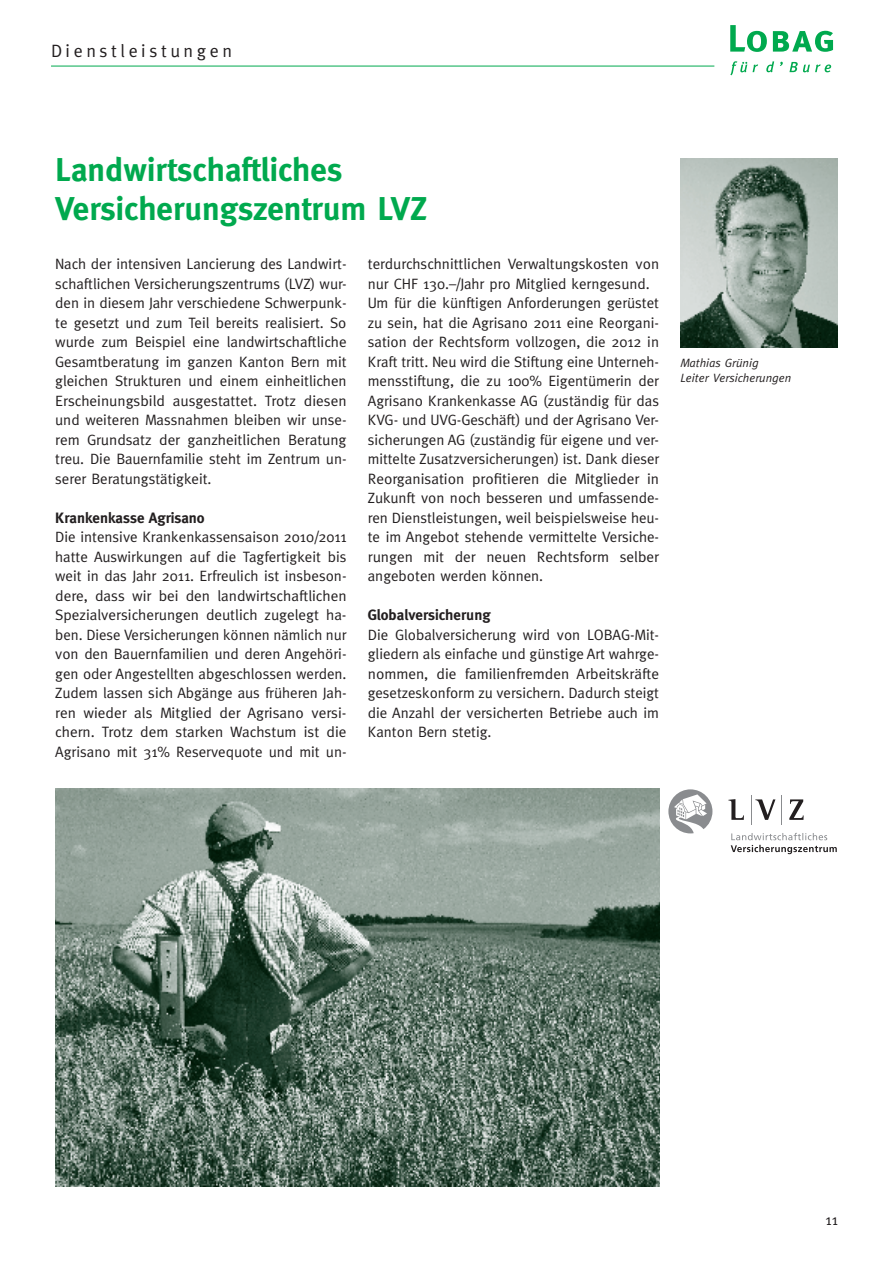
<style>
.page{position:relative;width:893px;height:1263px;background:#fff}
.page>*{position:absolute;margin:0;border:0;box-sizing:border-box;transform-origin:0 0}
.t1{font:700 33px/39px "Meta";color:#00a94e}
.t2{font:18px "Meta";letter-spacing:.2em;color:#231f20}
.t3{font:15px/19.5px "Meta";color:#231f20;text-align:justify}
.t4{font:700 15px "Meta";color:#231f20}
.t5{font:italic 12px/15px "Meta";color:#231f20}
</style>
<div class="page">
<svg style="left:730px;top:61px;width:28px;height:14px"></svg>
<svg style="left:766px;top:61px;width:8px;height:11px"></svg>
<svg style="left:789px;top:62px;width:42px;height:10px"></svg>
<svg style="left:730px;top:25px;width:37px;height:27px"></svg>
<svg style="left:773px;top:31px;width:60px;height:21px"></svg>
<hr style="left:51px;top:66px;width:663px;height:1px;background:#00a94e">
<img style="left:680px;top:158px;width:158px;height:189px">
<img style="left:55px;top:789px;width:604px;height:397px">
<svg style="left:731px;top:833px;width:106px;height:21px"></svg>
<svg style="left:728px;top:799px;width:16px;height:21px"></svg>
<svg style="left:755px;top:799px;width:20px;height:21px"></svg>
<svg style="left:789px;top:799px;width:15px;height:21px"></svg>
<hr style="left:751px;top:795px;width:1px;height:30px;background:#8a8c8f">
<hr style="left:781px;top:795px;width:1px;height:30px;background:#8a8c8f">
<svg style="left:668px;top:789px;width:44px;height:44px"></svg>
<p class="t2" style="left:51px;top:41px;width:183px">Dienstleistungen</p>
<h1 class="t1" style="left:55px;top:150px;width:373px">Landwirtschaftliches<br>Versicherungszentrum LVZ</h1>
<p class="t3" style="left:55px;top:254px;width:293px">Nach der intensiven Lancierung des Landwirt&shy;schaftlichen Versicherungszentrums (LVZ) wur&shy;den in diesem Jahr verschiedene Schwerpunk&shy;te gesetzt und zum Teil bereits realisiert. So wurde zum Beispiel eine landwirtschaftliche Gesamtberatung im ganzen Kanton Bern mit gleichen Strukturen und einem einheitlichen Erscheinungsbild ausgestattet. Trotz diesen und weiteren Massnahmen bleiben wir unse&shy;rem Grundsatz der ganzheitlichen Beratung treu. Die Bauernfamilie steht im Zentrum un&shy;serer Beratungstätigkeit.</p>
<p class="t4" style="left:55px;top:509px;width:151px">Krankenkasse Agrisano</p>
<p class="t3" style="left:55px;top:527px;width:293px">Die intensive Krankenkassensaison 2010/2011 hatte Auswirkungen auf die Tagfertigkeit bis weit in das Jahr 2011. Erfreulich ist insbeson&shy;dere, dass wir bei den landwirtschaftlichen Spezialversicherungen deutlich zugelegt ha&shy;ben. Diese Versicherungen können nämlich nur von den Bauernfamilien und deren Angehöri&shy;gen oder Angestellten abgeschlossen werden.<br>Zudem lassen sich Abgänge aus früheren Jah&shy;ren wieder als Mitglied der Agrisano versi&shy;chern. Trotz dem starken Wachstum ist die Agrisano mit 31% Reservequote und mit un-</p>
<p class="t3" style="left:368px;top:254px;width:293px;text-align:left">terdurchschnittlichen Verwaltungskosten von nur CHF 130.–/Jahr pro Mitglied kerngesund.<br>Um für die künftigen Anforderungen gerüstet zu sein, hat die Agrisano 2011 eine Reorgani&shy;sation der Rechtsform vollzogen, die 2012 in Kraft tritt. Neu wird die Stiftung eine Unterneh&shy;mensstiftung, die zu 100% Eigentümerin der Agrisano Krankenkasse AG (zuständig für das KVG- und UVG-Geschäft) und der Agrisano Ver&shy;sicherungen AG (zuständig für eigene und ver&shy;mittelte Zusatzversicherungen) ist. Dank dieser Reorganisation profitieren die Mitglieder in Zukunft von noch besseren und umfassende&shy;ren Dienstleistungen, weil beispielsweise heu&shy;te im Angebot stehende vermittelte Versiche&shy;rungen mit der neuen Rechtsform selber angeboten werden können.</p>
<p class="t4" style="left:368px;top:606px;width:124px">Globalversicherung</p>
<p class="t3" style="left:368px;top:624px;width:293px">Die Globalversicherung wird von LOBAG-Mit&shy;gliedern als einfache und günstige Art wahrge&shy;nommen, die familienfremden Arbeitskräfte gesetzeskonform zu versichern. Dadurch steigt die Anzahl der versicherten Betriebe auch im Kanton Bern stetig.</p>
<p class="t5" style="left:680px;top:355px;width:112px">Mathias Grünig<br>Leiter Versicherungen</p>
<p class="t3" style="left:826px;top:1209px;width:14px">11</p>
</div>
